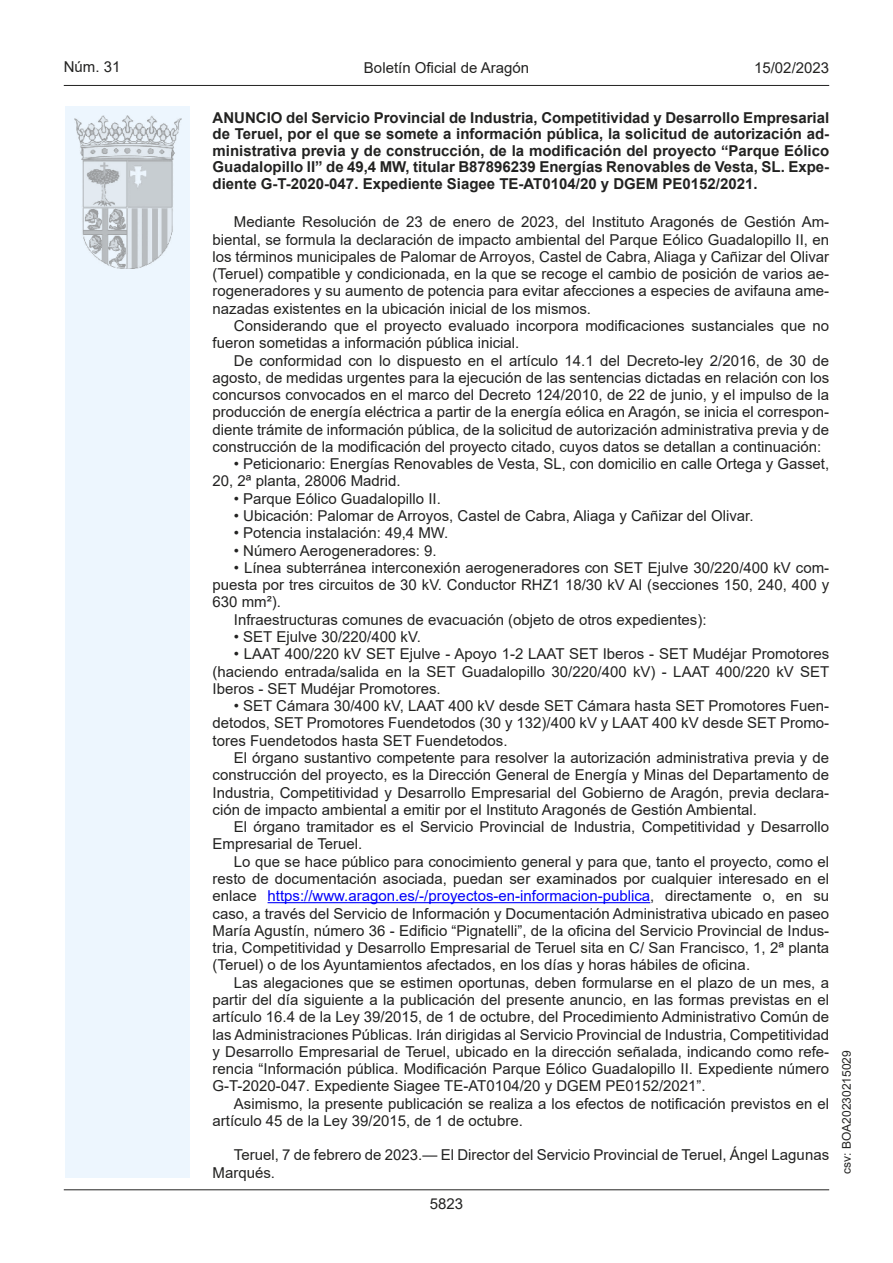
<style>
.page{position:relative;width:893px;height:1263px;background:#fff}
.page>*{position:absolute;margin:0;border:0;box-sizing:border-box;transform-origin:0 0}
.inicio_de_parrafo{font:15px/17.2px "Arial";color:#222221;text-align:justify}
.Titulo_text{font:15px/16.5px "Arial Bold MT2";color:#222221;text-align:justify}
.estilo_head-c{font:15px "Arial";color:#222221}
.estilo_head-d{font:15px "Arial MT2";color:#222221}
.estilo_head-i{font:15px "Arial MT2";color:#222221}
.numero_pagina{font:15px "Arial MT2";color:#222221}
.estilo_head-i-2{font:12px "Arial MT2";color:#222221}
.s1{font-family:"Arial";font-weight:700}
.s2{color:#0000fa}
</style>
<div class="page">
<div style="left:65px;top:106px;width:125px;height:1072px;background:#edf6fe"></div>
<img style="left:75px;top:115px;width:106px;height:153px">
<hr style="left:64px;top:85px;width:765px;height:1px;background:#222221">
<hr style="left:64px;top:1189px;width:765px;height:1px;background:#222221">
<hr style="left:268px;top:902px;width:382px;height:1px;background:#0000fa">
<p class="estilo_head-i" style="left:64px;top:57px;width:58px">Núm. 31</p>
<p class="estilo_head-c" style="left:364px;top:57px;width:167px">Boletín Oficial de Aragón</p>
<p class="estilo_head-d" style="left:754px;top:57px;width:77px">15/02/2023</p>
<p class="Titulo_text" style="left:213px;top:110px;width:618px">ANUNCIO del Servicio Provincial de Industria, Competitividad y Desarrollo Empresarial de Teruel, por el que se somete a información pública, la solicitud de autorización ad&shy;<span class="s1">ministrativa previa y de construcción, de la modificación del proyecto “Parque Eólico </span>Guadalopillo II” de 49,4 MW, titular B87896239 Energías Renovables de Vesta, SL. Expe&shy;diente G-T-2020-047. Expediente Siagee TE-AT0104/20 y DGEM PE0152/2021.</p>
<p class="inicio_de_parrafo" style="left:213px;top:213px;width:618px;text-indent:21px">Mediante Resolución de 23 de enero de 2023, del Instituto Aragonés de Gestión Am&shy;biental, se formula la declaración de impacto ambiental del Parque Eólico Guadalopillo II, en los términos municipales de Palomar de Arroyos, Castel de Cabra, Aliaga y Cañizar del Olivar (Teruel) compatible y condicionada, en la que se recoge el cambio de posición de varios ae&shy;rogeneradores y su aumento de potencia para evitar afecciones a especies de avifauna ame&shy;nazadas existentes en la ubicación inicial de los mismos.</p>
<p class="inicio_de_parrafo" style="left:213px;top:317px;width:618px;text-indent:21px">Considerando que el proyecto evaluado incorpora modificaciones sustanciales que no fueron sometidas a información pública inicial.</p>
<p class="inicio_de_parrafo" style="left:213px;top:351px;width:618px;text-indent:21px">De conformidad con lo dispuesto en el artículo 14.1 del Decreto-ley 2/2016, de 30 de agosto, de medidas urgentes para la ejecución de las sentencias dictadas en relación con los concursos convocados en el marco del Decreto 124/2010, de 22 de junio, y el impulso de la producción de energía eléctrica a partir de la energía eólica en Aragón, se inicia el correspon&shy;diente trámite de información pública, de la solicitud de autorización administrativa previa y de construcción de la modificación del proyecto citado, cuyos datos se detallan a continuación:</p>
<p class="inicio_de_parrafo" style="left:213px;top:455px;width:618px;text-indent:21px">• Peticionario: Energías Renovables de Vesta, SL, con domicilio en calle Ortega y Gasset,<br>20, 2ª planta, 28006 Madrid.</p>
<p class="inicio_de_parrafo" style="left:234px;top:490px;width:209px">• Parque Eólico Guadalopillo II.</p>
<p class="inicio_de_parrafo" style="left:234px;top:507px;width:521px">• Ubicación: Palomar de Arroyos, Castel de Cabra, Aliaga y Cañizar del Olivar.</p>
<p class="inicio_de_parrafo" style="left:234px;top:524px;width:216px">• Potencia instalación: 49,4 MW.</p>
<p class="inicio_de_parrafo" style="left:234px;top:542px;width:204px">• Número Aerogeneradores: 9.</p>
<p class="inicio_de_parrafo" style="left:213px;top:559px;width:618px;text-indent:21px">• Línea subterránea interconexión aerogeneradores con SET Ejulve 30/220/400 kV com&shy;puesta por tres circuitos de 30 kV. Conductor RHZ1 18/30 kV Al (secciones 150, 240, 400 y 630 mm²).</p>
<p class="inicio_de_parrafo" style="left:234px;top:611px;width:474px">Infraestructuras comunes de evacuación (objeto de otros expedientes):</p>
<p class="inicio_de_parrafo" style="left:234px;top:628px;width:189px">• SET Ejulve 30/220/400 kV.</p>
<p class="inicio_de_parrafo" style="left:213px;top:645px;width:618px;text-indent:21px">• LAAT 400/220 kV SET Ejulve - Apoyo 1-2 LAAT SET Iberos - SET Mudéjar Promotores (haciendo entrada/salida en la SET Guadalopillo 30/220/400 kV) - LAAT 400/220 kV SET Iberos - SET Mudéjar Promotores.</p>
<p class="inicio_de_parrafo" style="left:213px;top:697px;width:618px;text-indent:21px">• SET Cámara 30/400 kV, LAAT 400 kV desde SET Cámara hasta SET Promotores Fuen&shy;detodos, SET Promotores Fuendetodos (30 y 132)/400 kV y LAAT 400 kV desde SET Promo&shy;tores Fuendetodos hasta SET Fuendetodos.</p>
<p class="inicio_de_parrafo" style="left:213px;top:749px;width:618px;text-indent:21px">El órgano sustantivo competente para resolver la autorización administrativa previa y de construcción del proyecto, es la Dirección General de Energía y Minas del Departamento de Industria, Competitividad y Desarrollo Empresarial del Gobierno de Aragón, previa declara&shy;ción de impacto ambiental a emitir por el Instituto Aragonés de Gestión Ambiental.</p>
<p class="inicio_de_parrafo" style="left:213px;top:818px;width:618px;text-indent:21px">El órgano tramitador es el Servicio Provincial de Industria, Competitividad y Desarrollo<br>Empresarial de Teruel.</p>
<p class="inicio_de_parrafo" style="left:213px;top:853px;width:618px;text-indent:21px">Lo que se hace público para conocimiento general y para que, tanto el proyecto, como el resto de documentación asociada, puedan ser examinados por cualquier interesado en el enlace <span class="s2">https://www.aragon.es/-/proyectos-en-informacion-publica</span>, directamente o, en su caso, a través del Servicio de Información y Documentación Administrativa ubicado en paseo María Agustín, número 36 - Edificio “Pignatelli”, de la oficina del Servicio Provincial de Indus&shy;tria, Competitividad y Desarrollo Empresarial de Teruel sita en C/ San Francisco, 1, 2ª planta (Teruel) o de los Ayuntamientos afectados, en los días y horas hábiles de oficina.</p>
<p class="inicio_de_parrafo" style="left:213px;top:974px;width:618px;text-indent:21px">Las alegaciones que se estimen oportunas, deben formularse en el plazo de un mes, a partir del día siguiente a la publicación del presente anuncio, en las formas previstas en el artículo 16.4 de la Ley 39/2015, de 1 de octubre, del Procedimiento Administrativo Común de las Administraciones Públicas. Irán dirigidas al Servicio Provincial de Industria, Competitividad y Desarrollo Empresarial de Teruel, ubicado en la dirección señalada, indicando como refe&shy;rencia “Información pública. Modificación Parque Eólico Guadalopillo II. Expediente número G-T-2020-047. Expediente Siagee TE-AT0104/20 y DGEM PE0152/2021”.</p>
<p class="inicio_de_parrafo" style="left:213px;top:1095px;width:618px;text-indent:21px">Asimismo, la presente publicación se realiza a los efectos de notificación previstos en el artículo 45 de la Ley 39/2015, de 1 de octubre.</p>
<p class="inicio_de_parrafo" style="left:213px;top:1146px;width:618px;text-indent:21px">Teruel, 7 de febrero de 2023.— El Director del Servicio Provincial de Teruel, Ángel Lagunas<br>Marqués.</p>
<p class="numero_pagina" style="left:430px;top:1193px;width:35px">5823</p>
<p class="estilo_head-i-2" style="left:838px;top:1174px;width:125px;rotate:-90deg">csv: BOA20230215029</p>
</div>
